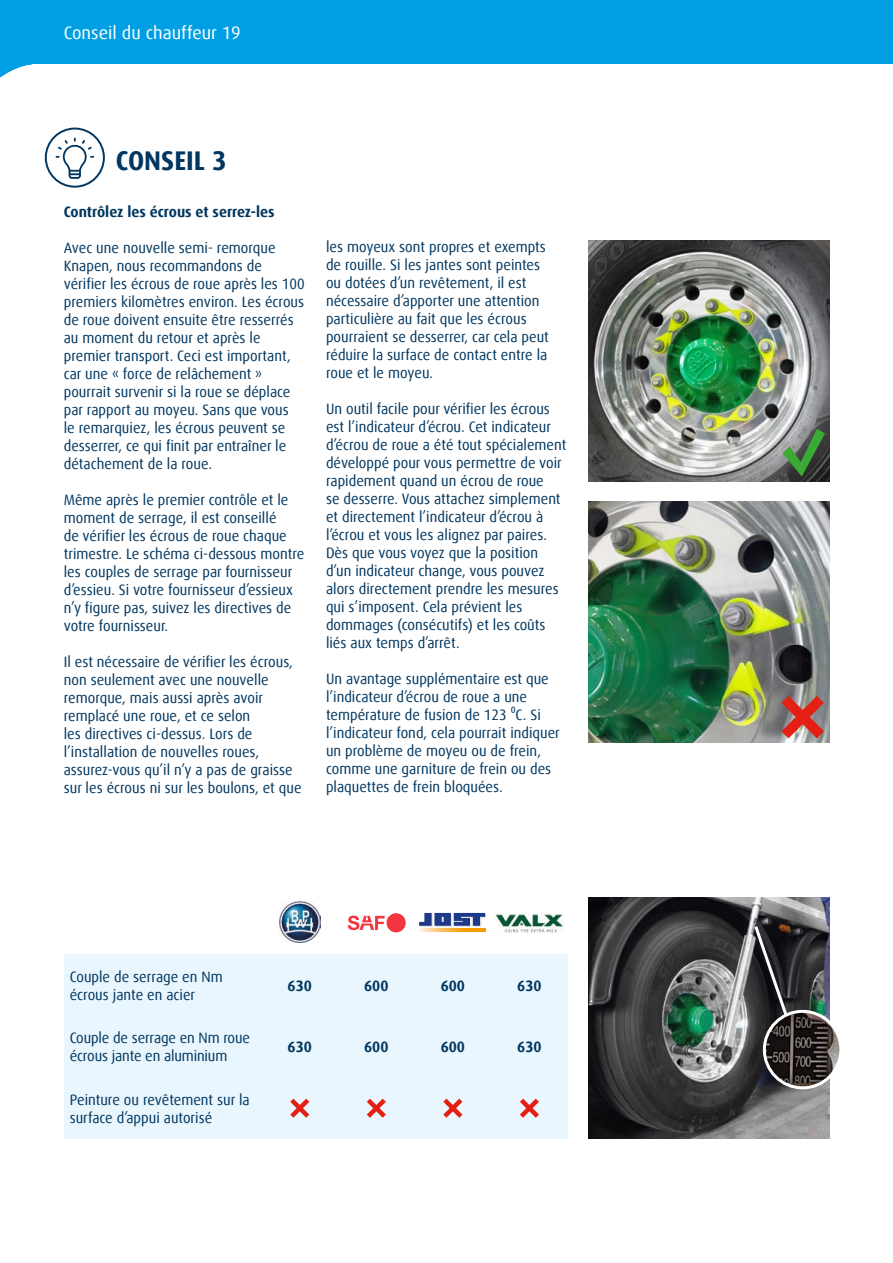
<style>
.page{position:relative;width:893px;height:1263px;background:#fff}
.page>*{position:absolute;margin:0;border:0;box-sizing:border-box;transform-origin:0 0}
.t1{font:700 27px "Dax Offc Pro";color:#00365f;scale:.96 1}
.t2{font:18px "Dax Offc Pro";color:#fff}
.t3{font:15px/18px "Dax Offc Pro";color:#00365f;scale:.96 1}
.t4{font:700 15px "Dax Offc Pro";color:#00365f;scale:.96 1}
</style>
<div class="page">
<svg style="left:45px;top:128px;width:60px;height:60px"></svg>
<img style="left:588px;top:241px;width:241px;height:241px">
<img style="left:588px;top:502px;width:241px;height:241px">
<svg style="left:782px;top:429px;width:43px;height:48px;background:#557554"></svg>
<svg style="left:771px;top:685px;width:59px;height:58px;background:#a57470"></svg>
<img style="left:588px;top:897px;width:241px;height:242px">
<img style="left:764px;top:1011px;width:77px;height:77px;border-radius:38px">
<div style="left:763px;top:1010px;width:79px;height:79px;border:3px solid #fff;border-radius:50%"></div>
<svg style="left:752px;top:923px;width:38px;height:96px;background:#353337"></svg>
<svg style="left:0;top:0;width:893px;height:78px;fill:#009fe3"></svg>
<div style="left:64px;top:954px;width:504px;height:185px;background:#eaf6fe"></div>
<svg style="left:279px;top:901px;width:277px;height:42px"></svg>
<img style="left:495px;top:914px;width:69px;height:19px">
<svg style="left:285px;top:1094px;width:29px;height:28px"></svg>
<svg style="left:362px;top:1094px;width:29px;height:28px"></svg>
<svg style="left:438px;top:1094px;width:29px;height:28px"></svg>
<svg style="left:515px;top:1094px;width:29px;height:28px"></svg>
<p class="t2" style="left:64px;top:21px;width:178px">Conseil du chauffeur 19</p>
<h1 class="t1" style="left:116px;top:144px;width:117px">CONSEIL 3</h1>
<p class="t4" style="left:64px;top:202px;width:221px">Contrôlez les écrous et serrez-les</p>
<p class="t3" style="left:64px;top:239px;width:252px">Avec une nouvelle semi- remorque Knapen, nous recommandons de vérifier les écrous de roue après les 100 premiers kilomètres environ. Les écrous de roue doivent ensuite être resserrés au moment du retour et après le premier transport. Ceci est important, car une « force de relâchement » pourrait survenir si la roue se déplace par rapport au moyeu. Sans que vous<br>le remarquiez, les écrous peuvent se desserrer, ce qui finit par entraîner le détachement de la roue.</p>
<p class="t3" style="left:64px;top:491px;width:252px">Même après le premier contrôle et le moment de serrage, il est conseillé<br>de vérifier les écrous de roue chaque trimestre. Le schéma ci-dessous montre les couples de serrage par fournisseur d’essieu. Si votre fournisseur d’essieux n’y figure pas, suivez les directives de votre fournisseur.</p>
<p class="t3" style="left:64px;top:653px;width:249px">Il est nécessaire de vérifier les écrous, non seulement avec une nouvelle remorque, mais aussi après avoir remplacé une roue, et ce selon<br>les directives ci-dessus. Lors de l’installation de nouvelles roues, assurez-vous qu’il n’y a pas de graisse sur les écrous ni sur les boulons, et que</p>
<p class="t3" style="left:326px;top:238px;width:234px">les moyeux sont propres et exempts de rouille. Si les jantes sont peintes ou dotées d’un revêtement, il est nécessaire d’apporter une attention particulière au fait que les écrous pourraient se desserrer, car cela peut réduire la surface de contact entre la roue et le moyeu.</p>
<p class="t3" style="left:326px;top:400px;width:252px">Un outil facile pour vérifier les écrous est l’indicateur d’écrou. Cet indicateur d’écrou de roue a été tout spécialement développé pour vous permettre de voir rapidement quand un écrou de roue<br>se desserre. Vous attachez simplement et directement l’indicateur d’écrou à l’écrou et vous les alignez par paires.<br>Dès que vous voyez que la position d’un indicateur change, vous pouvez alors directement prendre les mesures qui s’imposent. Cela prévient les dommages (consécutifs) et les coûts liés aux temps d’arrêt.</p>
<p class="t3" style="left:326px;top:670px;width:245px">Un avantage supplémentaire est que l’indicateur d’écrou de roue a une température de fusion de 123 ⁰C. Si l’indicateur fond, cela pourrait indiquer un problème de moyeu ou de frein, comme une garniture de frein ou des plaquettes de frein bloquées.</p>
<p class="t3" style="left:70px;top:968px;width:161px">Couple de serrage en Nm écrous jante en acier</p>
<p class="t4" style="left:288px;top:976px;width:27px">630</p>
<p class="t4" style="left:364px;top:976px;width:27px">600</p>
<p class="t4" style="left:441px;top:976px;width:27px">600</p>
<p class="t4" style="left:517px;top:976px;width:27px">630</p>
<p class="t3" style="left:70px;top:1029px;width:189px">Couple de serrage en Nm roue écrous jante en aluminium</p>
<p class="t4" style="left:288px;top:1037px;width:27px">630</p>
<p class="t4" style="left:364px;top:1037px;width:27px">600</p>
<p class="t4" style="left:441px;top:1037px;width:27px">600</p>
<p class="t4" style="left:517px;top:1037px;width:27px">630</p>
<p class="t3" style="left:70px;top:1091px;width:189px">Peinture ou revêtement sur la surface d’appui autorisé</p>
</div>
